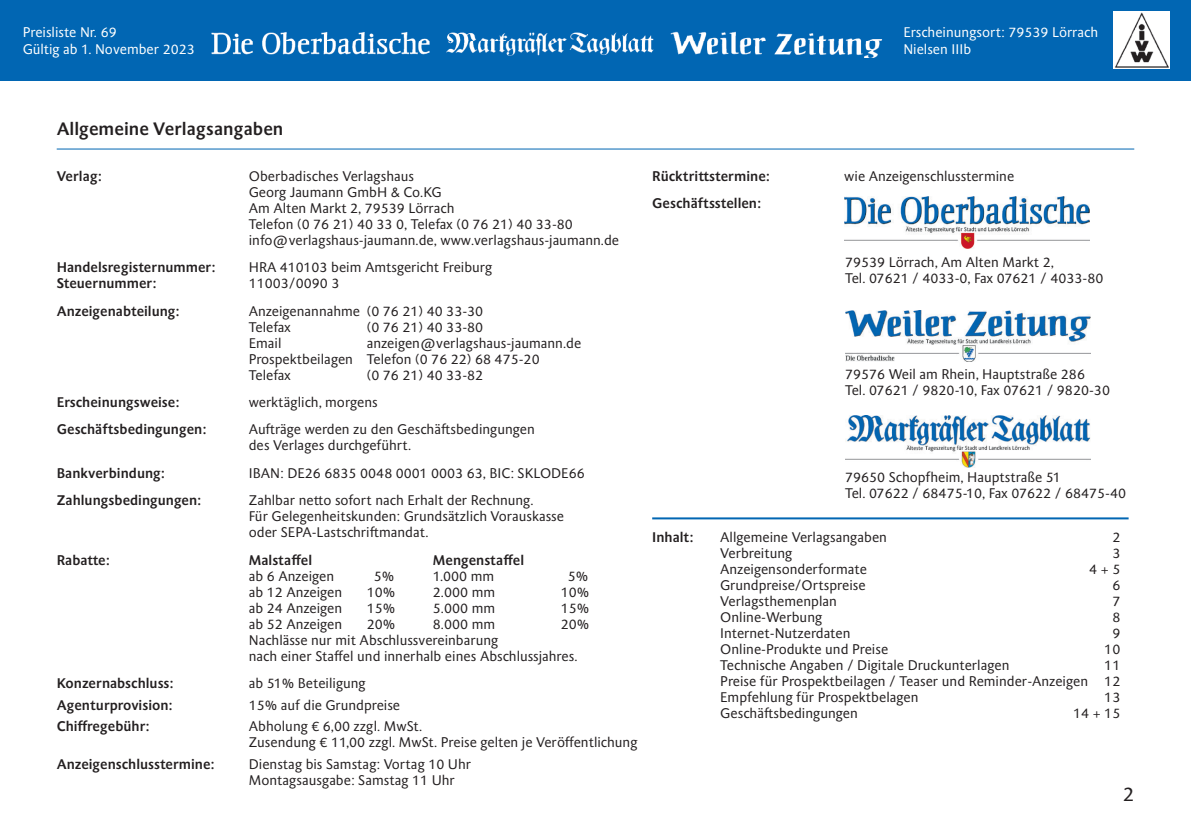
<style>
.page{position:relative;width:1191px;height:840px;background:#fff}
.page>*{position:absolute;margin:0;border:0;box-sizing:border-box;transform-origin:0 0}
.t1{font:20px "Schwabo Sans";color:#231f20}
.t2{font:700 18px "Schwabo Sans";color:#231f20}
.t3{font:14px/16px "Schwabo Sans";color:#231f20}
.t4{font:700 14px "Schwabo Sans";color:#231f20}
.t5{font:14px "Schwabo Sans";color:#fff}
</style>
<div class="page">
<hr style="left:57px;top:148px;width:1077px;height:1px;background:#0166b3">
<hr style="left:652px;top:517px;width:476px;height:2px;background:#0166b3">
<img style="left:844px;top:196px;width:245px;height:52px">
<img style="left:846px;top:310px;width:244px;height:51px">
<img style="left:845px;top:415px;width:245px;height:52px">
<div style="left:0;top:0;width:1191px;height:81px;background:#0166b3"></div>
<img style="left:1113px;top:12px;width:57px;height:56px">
<img style="left:214px;top:40px;width:216px;height:4px">
<img style="left:211px;top:32px;width:218px;height:8px">
<img style="left:211px;top:44px;width:219px;height:11px">
<img style="left:674px;top:40px;width:208px;height:4px">
<img style="left:670px;top:31px;width:213px;height:9px">
<img style="left:676px;top:44px;width:204px;height:14px">
<img style="left:448px;top:40px;width:205px;height:4px">
<img style="left:447px;top:32px;width:207px;height:8px">
<img style="left:446px;top:44px;width:208px;height:12px">
<p class="t5" style="left:23px;top:24px;width:96px">Preisliste Nr. 69</p>
<p class="t5" style="left:903px;top:24px;width:196px">Erscheinungsort: 79539 Lörrach</p>
<p class="t5" style="left:23px;top:42px;width:174px">Gültig ab 1. November 2023</p>
<p class="t5" style="left:903px;top:42px;width:69px">Nielsen IIIb</p>
<p class="t2" style="left:57px;top:119px;width:228px">Allgemeine Verlagsangaben</p>
<p class="t4" style="left:57px;top:168px;width:47px">Verlag:</p>
<p class="t3" style="left:249px;top:168px;width:372px">Oberbadisches Verlagshaus<br>Georg Jaumann GmbH &amp; Co.KG<br>Am Alten Markt 2, 79539 Lörrach<br>Telefon (0 76 21) 40 33 0, Telefax (0 76 21) 40 33-80 info@verlagshaus-jaumann.de, www.verlagshaus-jaumann.de</p>
<p class="t4" style="left:57px;top:259px;width:160px">Handelsregisternummer:</p>
<p class="t3" style="left:249px;top:259px;width:245px">HRA 410103 beim Amtsgericht Freiburg</p>
<p class="t4" style="left:57px;top:275px;width:101px">Steuernummer:</p>
<p class="t3" style="left:249px;top:275px;width:92px">11003/0090 3</p>
<p class="t4" style="left:57px;top:302px;width:124px">Anzeigenabteilung:</p>
<p class="t3" style="left:249px;top:303px;width:236px">Anzeigenannahme (0 76 21) 40 33-30<br>Telefax</p>
<p class="t3" style="left:367px;top:319px;width:118px">(0 76 21) 40 33-80</p>
<p class="t3" style="left:249px;top:335px;width:334px;text-indent:118px">anzeigen@verlagshaus-jaumann.de<br>Prospektbeilagen Telefon (0 76 22) 68 475-20<br>Telefax</p>
<p class="t3" style="left:249px;top:335px;width:34px">Email</p>
<p class="t3" style="left:367px;top:367px;width:118px">(0 76 21) 40 33-82</p>
<p class="t4" style="left:57px;top:394px;width:124px">Erscheinungsweise:</p>
<p class="t3" style="left:249px;top:394px;width:130px">werktäglich, morgens</p>
<p class="t4" style="left:57px;top:421px;width:151px">Geschäftsbedingungen:</p>
<p class="t3" style="left:249px;top:421px;width:288px">Aufträge werden zu den Geschäftsbedingungen des Verlages durchgeführt.</p>
<p class="t4" style="left:57px;top:464px;width:110px">Bankverbindung:</p>
<p class="t3" style="left:249px;top:465px;width:337px">IBAN: DE26 6835 0048 0001 0003 63, BIC: SKLODE66</p>
<p class="t4" style="left:57px;top:492px;width:146px">Zahlungsbedingungen:</p>
<p class="t3" style="left:249px;top:492px;width:316px">Zahlbar netto sofort nach Erhalt der Rechnung.<br>Für Gelegenheitskunden: Grundsätzlich Vorauskasse oder SEPA-Lastschriftmandat.</p>
<p class="t4" style="left:57px;top:551px;width:55px">Rabatte:</p>
<p class="t4" style="left:249px;top:551px;width:65px">Malstaffel</p>
<p class="t4" style="left:433px;top:551px;width:93px">Mengenstaffel</p>
<p class="t3" style="left:249px;top:567px;width:87px">ab 6 Anzeigen</p>
<p class="t3" style="left:374px;top:567px;width:22px">5%</p>
<p class="t3" style="left:433px;top:567px;width:63px">1.000 mm</p>
<p class="t3" style="left:568px;top:567px;width:22px">5%</p>
<p class="t3" style="left:249px;top:583px;width:95px">ab 12 Anzeigen</p>
<p class="t3" style="left:367px;top:583px;width:30px">10%</p>
<p class="t3" style="left:433px;top:583px;width:64px">2.000 mm</p>
<p class="t3" style="left:561px;top:583px;width:30px">10%</p>
<p class="t3" style="left:249px;top:599px;width:95px">ab 24 Anzeigen</p>
<p class="t3" style="left:367px;top:599px;width:30px">15%</p>
<p class="t3" style="left:433px;top:599px;width:64px">5.000 mm</p>
<p class="t3" style="left:561px;top:599px;width:30px">15%</p>
<p class="t3" style="left:249px;top:615px;width:95px">ab 52 Anzeigen</p>
<p class="t3" style="left:367px;top:615px;width:30px">20%</p>
<p class="t3" style="left:433px;top:615px;width:64px">8.000 mm</p>
<p class="t3" style="left:561px;top:615px;width:30px">20%</p>
<p class="t3" style="left:249px;top:631px;width:330px">Nachlässe nur mit Abschlussvereinbarung<br>nach einer Staffel und innerhalb eines Abschlussjahres.</p>
<p class="t4" style="left:57px;top:674px;width:118px">Konzernabschluss:</p>
<p class="t3" style="left:249px;top:675px;width:118px">ab 51% Beteiligung</p>
<p class="t4" style="left:57px;top:696px;width:117px">Agenturprovision:</p>
<p class="t3" style="left:249px;top:696px;width:153px">15% auf die Grundpreise</p>
<p class="t4" style="left:57px;top:718px;width:94px">Chiffregebühr:</p>
<p class="t3" style="left:249px;top:718px;width:390px">Abholung € 6,00 zzgl. MwSt.<br>Zusendung € 11,00 zzgl. MwSt. Preise gelten je Veröffentlichung</p>
<p class="t4" style="left:57px;top:755px;width:159px">Anzeigenschlusstermine:</p>
<p class="t3" style="left:249px;top:756px;width:224px">Dienstag bis Samstag: Vortag 10 Uhr<br>Montagsausgabe: Samstag 11 Uhr</p>
<p class="t4" style="left:652px;top:168px;width:119px">Rücktrittstermine:</p>
<p class="t3" style="left:844px;top:168px;width:171px">wie Anzeigenschlusstermine</p>
<p class="t4" style="left:652px;top:195px;width:110px">Geschäftsstellen:</p>
<p class="t3" style="left:845px;top:255px;width:260px">79539 Lörrach, Am Alten Markt 2,<br>Tel. 07621 / 4033-0, Fax 07621 / 4033-80</p>
<p class="t3" style="left:845px;top:366px;width:266px">79576 Weil am Rhein, Hauptstraße 286<br>Tel. 07621 / 9820-10, Fax 07621 / 9820-30</p>
<p class="t3" style="left:845px;top:469px;width:283px">79650 Schopfheim, Hauptstraße 51<br>Tel. 07622 / 68475-10, Fax 07622 / 68475-40</p>
<p class="t4" style="left:652px;top:529px;width:43px">Inhalt:</p>
<p class="t3" style="left:720px;top:529px;width:168px">Allgemeine Verlagsangaben</p>
<p class="t3" style="left:1112px;top:529px;width:10px">2</p>
<p class="t3" style="left:720px;top:545px;width:74px">Verbreitung</p>
<p class="t3" style="left:1112px;top:545px;width:10px">3</p>
<p class="t3" style="left:720px;top:561px;width:148px">Anzeigensonderformate</p>
<p class="t3" style="left:1089px;top:561px;width:33px">4 + 5</p>
<p class="t3" style="left:720px;top:577px;width:147px">Grundpreise/Ortspreise</p>
<p class="t3" style="left:1112px;top:577px;width:10px">6</p>
<p class="t3" style="left:720px;top:593px;width:118px">Verlagsthemenplan</p>
<p class="t3" style="left:1112px;top:593px;width:10px">7</p>
<p class="t3" style="left:720px;top:609px;width:103px">Online-Werbung</p>
<p class="t3" style="left:1112px;top:609px;width:10px">8</p>
<p class="t3" style="left:720px;top:625px;width:132px">Internet-Nutzerdaten</p>
<p class="t3" style="left:1112px;top:625px;width:10px">9</p>
<p class="t3" style="left:720px;top:641px;width:169px">Online-Produkte und Preise</p>
<p class="t3" style="left:1104px;top:641px;width:18px">10</p>
<p class="t3" style="left:720px;top:657px;width:291px">Technische Angaben / Digitale Druckunterlagen</p>
<p class="t3" style="left:720px;top:657px;width:401px;text-align:justify;text-indent:384px">11<br>Preise für Prospektbeilagen / Teaser und Reminder-Anzeigen 12<br>Empfehlung für Prospektbelagen</p>
<p class="t3" style="left:1104px;top:689px;width:18px">13</p>
<p class="t3" style="left:720px;top:705px;width:139px">Geschäftsbedingungen</p>
<p class="t3" style="left:1073px;top:705px;width:49px">14 + 15</p>
<h1 class="t1" style="left:1122px;top:782px;width:13px">2</h1>
</div>
